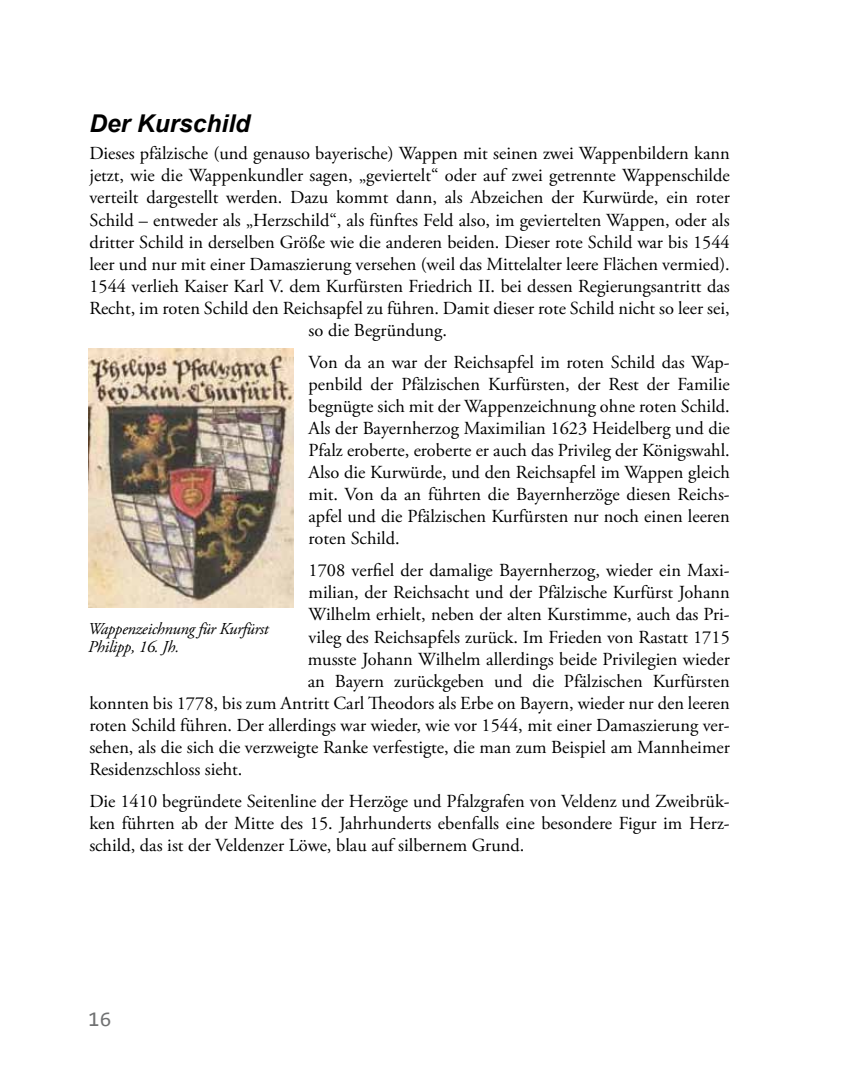
<style>
.page{position:relative;width:844px;height:1092px;background:#fff}
.page>*{position:absolute;margin:0;border:0;box-sizing:border-box;transform-origin:0 0}
.t1{font:italic 700 24.5px "Arial";color:#000}
.t2{font:21px "Consolas";color:#707172}
.t3{font:18.38px/22.1px "Adobe Garamond Pro";color:#000;text-align:justify}
.t4{font:italic 16.62px/17.5px "Adobe Garamond Pro";letter-spacing:-.02em;color:#000}
</style>
<div class="page">
<img style="left:88px;top:349px;width:206px;height:258px">
<h1 class="t1" style="left:89px;top:107px;width:162px">Der Kurschild</h1>
<p class="t3" style="left:89px;top:143px;width:641px">Dieses pfälzische (und genauso bayerische) Wappen mit seinen zwei Wappenbildern kann</p>
<p class="t3" style="left:89px;top:165px;width:641px">jetzt, wie die Wappenkundler sagen, „geviertelt“ oder auf zwei getrennte Wappenschilde</p>
<p class="t3" style="left:89px;top:187px;width:641px">verteilt dargestellt werden. Dazu kommt dann, als Abzeichen der Kurwürde, ein roter</p>
<p class="t3" style="left:89px;top:209px;width:641px">Schild – entweder als „Herzschild“, als fünftes Feld also, im geviertelten Wappen, oder als</p>
<p class="t3" style="left:89px;top:231px;width:641px">dritter Schild in derselben Größe wie die anderen beiden. Dieser rote Schild war bis 1544</p>
<p class="t3" style="left:89px;top:253px;width:641px">leer und nur mit einer Damaszierung versehen (weil das Mittelalter leere Flächen vermied).</p>
<p class="t3" style="left:89px;top:275px;width:641px">1544 verlieh Kaiser Karl V. dem Kurfürsten Friedrich II. bei dessen Regierungsantritt das</p>
<p class="t3" style="left:89px;top:297px;width:641px">Recht, im roten Schild den Reichsapfel zu führen. Damit dieser rote Schild nicht so leer sei,</p>
<p class="t3" style="left:308px;top:319px;width:140px">so die Begründung.</p>
<p class="t3" style="left:308px;top:351px;width:422px">Von da an war der Reichsapfel im roten Schild das Wap&shy;penbild der Pfälzischen Kurfürsten, der Rest der Familie begnügte sich mit der Wappenzeichnung ohne roten Schild.<br>Als der Bayernherzog Maximilian 1623 Heidelberg und die Pfalz eroberte, eroberte er auch das Privileg der Königswahl.<br>Also die Kurwürde, und den Reichsapfel im Wappen gleich mit. Von da an führten die Bayernherzöge diesen Reichs&shy;apfel und die Pfälzischen Kurfürsten nur noch einen leeren roten Schild.</p>
<p class="t3" style="left:308px;top:560px;width:422px">1708 verfiel der damalige Bayernherzog, wieder ein Maxi-</p>
<p class="t3" style="left:308px;top:582px;width:422px">milian, der Reichsacht und der Pfälzische Kurfürst Johann</p>
<p class="t3" style="left:308px;top:604px;width:422px">Wilhelm erhielt, neben der alten Kurstimme, auch das Pri-</p>
<p class="t3" style="left:308px;top:626px;width:422px">vileg des Reichsapfels zurück. Im Frieden von Rastatt 1715</p>
<p class="t3" style="left:308px;top:648px;width:423px">musste Johann Wilhelm allerdings beide Privilegien wieder</p>
<p class="t3" style="left:308px;top:670px;width:423px">an Bayern zurückgeben und die Pfälzischen Kurfürsten</p>
<p class="t3" style="left:89px;top:692px;width:642px">konnten bis 1778, bis zum Antritt Carl Theodors als Erbe on Bayern, wieder nur den leeren</p>
<p class="t3" style="left:89px;top:714px;width:641px">roten Schild führen. Der allerdings war wieder, wie vor 1544, mit einer Damaszierung ver-</p>
<p class="t3" style="left:89px;top:736px;width:642px">sehen, als die sich die verzweigte Ranke verfestigte, die man zum Beispiel am Mannheimer</p>
<p class="t3" style="left:89px;top:758px;width:155px">Residenzschloss sieht.</p>
<p class="t3" style="left:89px;top:790px;width:641px">Die 1410 begründete Seitenline der Herzöge und Pfalzgrafen von Veldenz und Zweibrüc&shy;ken führten ab der Mitte des 15. Jahrhunderts ebenfalls eine besondere Figur im Herz&shy;schild, das ist der Veldenzer Löwe, blau auf silbernem Grund.</p>
<p class="t4" style="left:88px;top:620px;width:182px">Wappenzeichnung für Kurfürst<br>Philipp, 16. Jh.</p>
<p class="t2" style="left:88px;top:1004px;width:25px">16</p>
</div>
